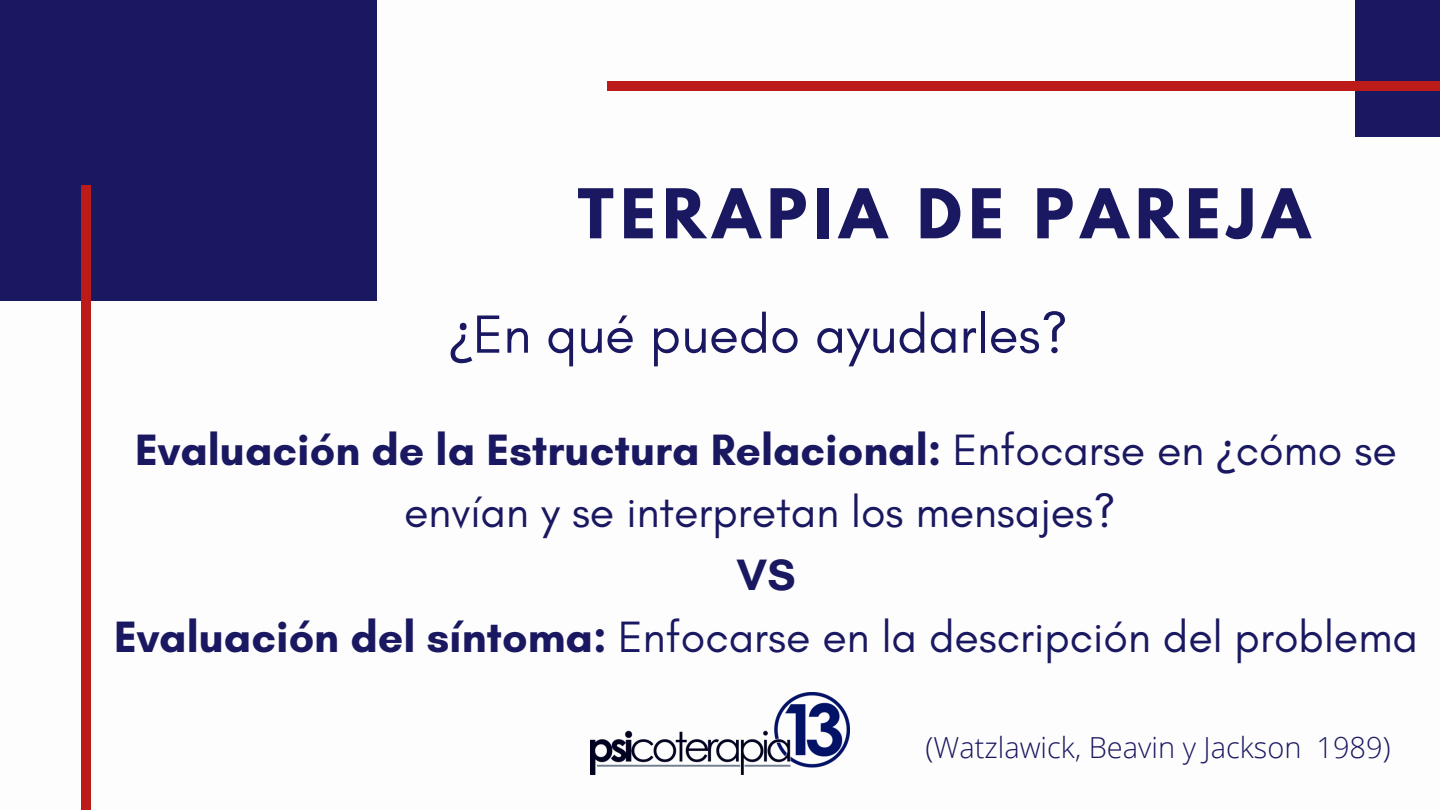
<style>
.page{position:relative;width:1440px;height:810px;background:#fff}
.page>*{position:absolute;margin:0;border:0;box-sizing:border-box;transform-origin:0 0}
.t1{font:700 60.8px "League Spartan";letter-spacing:.11em;color:#1a1860}
.t2{font:54.7px "Glacial Indifference";color:#1a1860}
.t3{font:44.7px/62.2px "Glacial Indifference";color:#1a1860;text-align:center}
.t4{font:300 29px "Open Sans";color:#1a1860}
.s1{font-family:"Noto Sans"}
.s2{font-weight:700}
</style>
<div class="page">
<div style="left:0;top:0;width:376px;height:301px;background:#1a1860"></div>
<div style="left:81px;top:185px;width:10px;height:625px;background:#bd1a1a"></div>
<div style="left:1356px;top:0;width:84px;height:137px;background:#1a1860"></div>
<div style="left:607px;top:81px;width:833px;height:10px;background:#bd1a1a"></div>
<img style="left:591px;top:692px;width:258px;height:83px">
<h1 class="t1" style="left:578px;top:184px;width:734px">TERAPIA DE PAREJA</h1>
<p class="t2" style="left:449px;top:301px;width:620px"><span class="s1">¿</span>En qué puedo ayudarles?</p>
<p class="t3" style="left:135px;top:418px;width:1263px"><span class="s2">Evaluación de la Estructura Relacional:</span> Enfocarse en <span class="s1">¿</span>cómo se envían y se interpretan los mensajes?</p>
<p class="t3" style="left:114px;top:543px;width:1305px"><span class="s2">VS<br>Evaluación del síntoma:</span> Enfocarse en la descripción del problema</p>
<p class="t4" style="left:926px;top:727px;width:466px">(Watzlawick, Beavin y Jackson 1989)</p>
</div>
